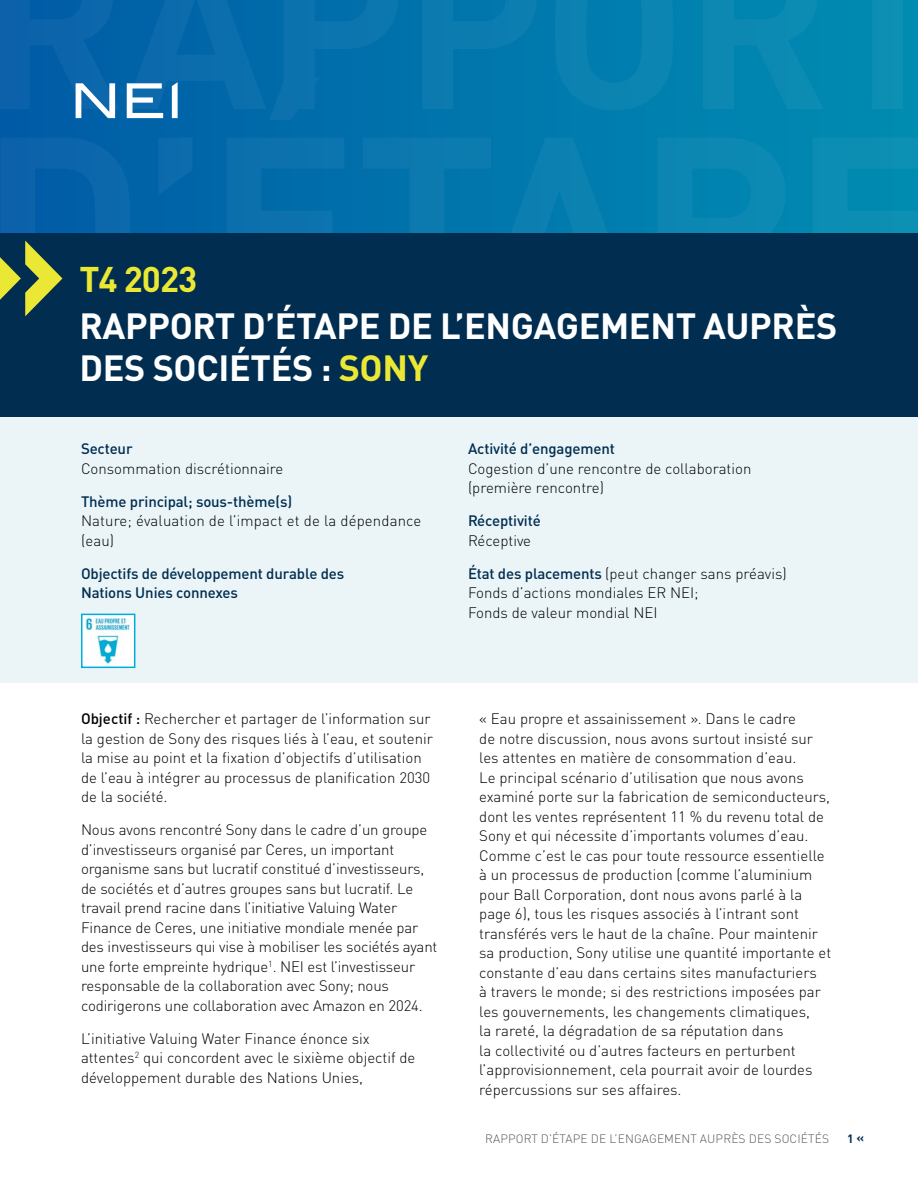
<style>
.page{position:relative;width:918px;height:1188px;background:#fff}
.page>*{position:absolute;margin:0;border:0;box-sizing:border-box;transform-origin:0 0}
.Title1{font:700 36px/42px "DIN Pro";letter-spacing:-.01em;color:#fff}
.Title1-2{font:700 35.25px "DIN Pro";letter-spacing:-.03em;color:#ebe835}
.Body_copy{font:300 15px/19.5px "DIN Pro";color:#000}
.t1{font:500 15px/19.5px "DIN Pro";letter-spacing:-.01em;color:#002d50}
.t2{font:300 12px "DIN Pro";letter-spacing:.01em;color:#53595f}
.t3{font:700 12px "DIN Pro";color:#002d50}
.s1{color:#ebe835}
.s2{font-weight:500;color:#002d50}
.s3{font-weight:500}
</style>
<div class="page">
<div style="left:0;top:416px;width:918px;height:267px;background:#ebf5f8"></div>
<svg style="left:0;top:110px;width:918px;height:123px;background:#0476ad"></svg>
<svg style="left:0;top:0;width:918px;height:110px;background:#0577ad"></svg>
<div style="left:0;top:233px;width:918px;height:184px;background:#002d50"></div>
<svg style="left:0;top:241px;width:62px;height:75px"></svg>
<svg style="left:172px;top:82px;width:6px;height:36px"></svg>
<svg style="left:76px;top:83px;width:39px;height:35px"></svg>
<svg style="left:127px;top:83px;width:36px;height:35px"></svg>
<img style="left:84px;top:617px;width:48px;height:48px">
<div style="left:81px;top:614px;width:54px;height:54px;border:2px solid #00add8"></div>
<h1 class="Title1-2" style="left:79px;top:252px;width:119px">T4 2023</h1>
<h1 class="Title1" style="left:79px;top:303px;width:760px">RAPPORT D’ÉTAPE DE L’ENGAGEMENT AUPRÈS<br>DES SOCIÉTÉS : <span class="s1">SONY</span></h1>
<p class="t1" style="left:81px;top:438px;width:53px">Secteur</p>
<p class="Body_copy" style="left:81px;top:458px;width:204px">Consommation discrétionnaire</p>
<p class="t1" style="left:81px;top:491px;width:213px">Thème principal; sous-thème(s)</p>
<p class="Body_copy" style="left:81px;top:510px;width:342px">Nature; évaluation de l’impact et de la dépendance (eau)</p>
<p class="t1" style="left:81px;top:563px;width:265px">Objectifs de développement durable des<br>Nations Unies connexes</p>
<p class="t1" style="left:468px;top:438px;width:148px">Activité d’engagement</p>
<p class="Body_copy" style="left:468px;top:458px;width:285px">Cogestion d’une rencontre de collaboration (première rencontre)</p>
<p class="t1" style="left:468px;top:510px;width:74px">Réceptivité</p>
<p class="Body_copy" style="left:468px;top:530px;width:65px">Réceptive</p>
<p class="Body_copy" style="left:468px;top:563px;width:320px"><span class="s2">État des placements</span> (peut changer sans préavis)<br>Fonds d’actions mondiales ER NEI;<br>Fonds de valeur mondial NEI</p>
<p class="Body_copy" style="left:81px;top:708px;width:353px"><span class="s3">Objectif :</span> Rechercher et partager de l’information sur la gestion de Sony des risques liés à l’eau, et soutenir la mise au point et la fixation d’objectifs d’utilisation de l’eau à intégrer au processus de planification 2030 de la société.</p>
<p class="Body_copy" style="left:81px;top:819px;width:358px">Nous avons rencontré Sony dans le cadre d’un groupe d’investisseurs organisé par Ceres, un important organisme sans but lucratif constitué d’investisseurs, de sociétés et d’autres groupes sans but lucratif. Le travail prend racine dans l’initiative Valuing Water Finance de Ceres, une initiative mondiale menée par des investisseurs qui vise à mobiliser les sociétés ayant une forte empreinte hydrique<sup>1</sup>. NEI est l’investisseur responsable de la collaboration avec Sony; nous codirigerons une collaboration avec Amazon en 2024.</p>
<p class="Body_copy" style="left:81px;top:1028px;width:336px">L’initiative Valuing Water Finance énonce six attentes<sup>2</sup> qui concordent avec le sixième objectif de développement durable des Nations Unies,</p>
<p class="Body_copy" style="left:479px;top:708px;width:353px">« Eau propre et assainissement ». Dans le cadre<br>de notre discussion, nous avons surtout insisté sur les attentes en matière de consommation d’eau.<br>Le principal scénario d’utilisation que nous avons examiné porte sur la fabrication de semiconducteurs, dont les ventes représentent 11 % du revenu total de Sony et qui nécessite d’importants volumes d’eau.<br>Comme c’est le cas pour toute ressource essentielle à un processus de production (comme l’aluminium pour Ball Corporation, dont nous avons parlé à la page 6), tous les risques associés à l’intrant sont transférés vers le haut de la chaîne. Pour maintenir sa production, Sony utilise une quantité importante et constante d’eau dans certains sites manufacturiers<br>à travers le monde; si des restrictions imposées par les gouvernements, les changements climatiques,<br>la rareté, la dégradation de sa réputation dans<br>la collectivité ou d’autres facteurs en perturbent l’approvisionnement, cela pourrait avoir de lourdes répercussions sur ses affaires.</p>
<p class="t2" style="left:485px;top:1130px;width:345px">RAPPORT D’ÉTAPE DE L’ENGAGEMENT AUPRÈS DES SOCIÉTÉS</p>
<p class="t3" style="left:847px;top:1129px;width:18px">1 «</p>
</div>
